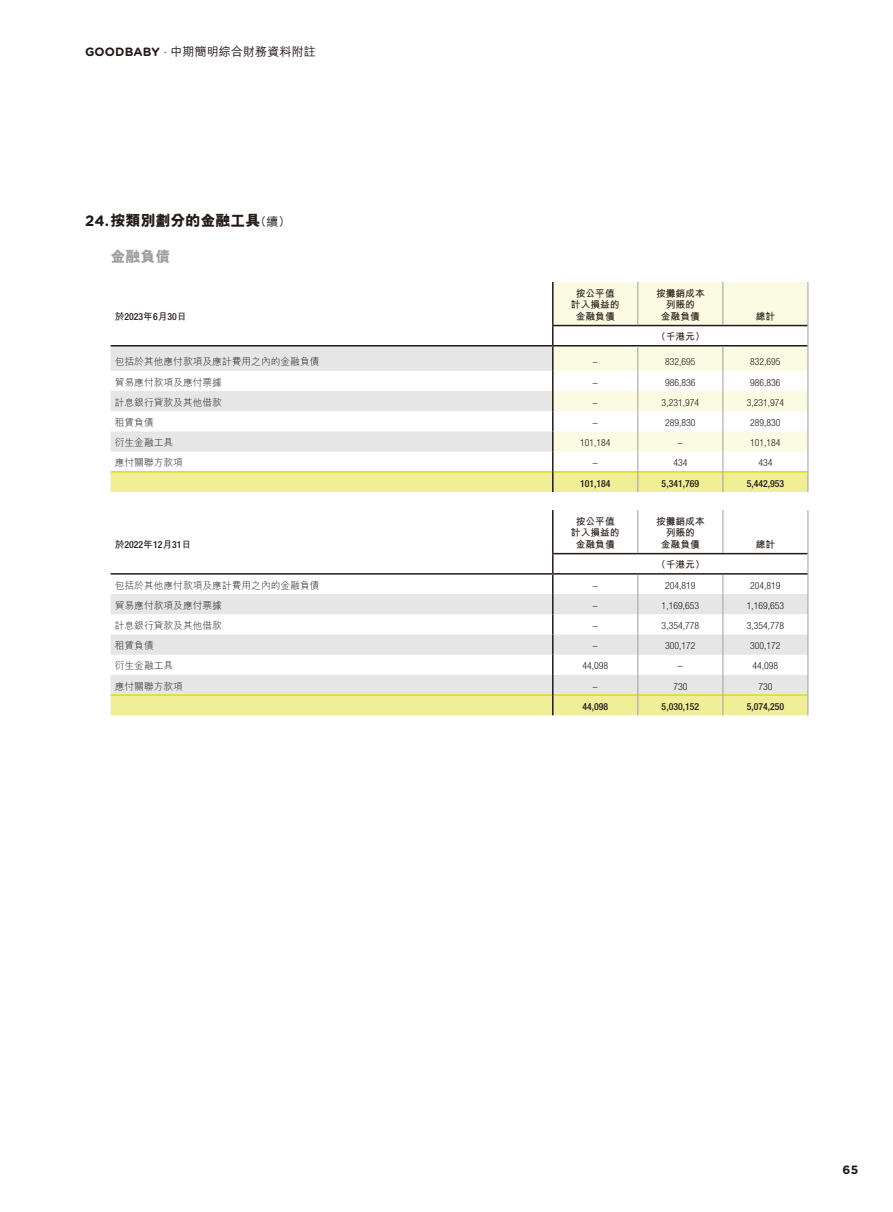
<style>
.page{position:relative;width:893px;height:1212px;background:#fff}
.page>*{position:absolute;margin:0;border:0;box-sizing:border-box;transform-origin:0 0}
.t1{font:15px "M Hei HK Xbold E Ten B5 H";color:#231916}
.t2{font:15px "M Hei HK Xbold E Ten B5 H";color:#9f9fa0}
.t3{font:12px "M Hei HK Medium E Ten B5 H";letter-spacing:.01em;color:#231916}
.t4{font:700 12px "Gotham Rounded";color:#231916}
.t5{font:300 condensed 9.75px "Helvetica Neue LT Std";color:#231916}
.t6{font:9.75px "M Hei HK Light E Ten B5 H";color:#231916}
.t7{font:500 condensed 9.75px "Helvetica Neue LT Std";color:#231916}
.t8{font:9.75px/11.7px "M Hei HK Bold E Ten B5 H";color:#231916;text-align:center}
.s1{font-family:"Gotham Rounded";font-weight:700}
.s2{font-family:"Gotham Rounded"}
.s3{font-family:"M Hei HK Medium E Ten B5 H";font-size:12px}
.s4{font-family:"M Hei HK Bold E Ten B5 H";font-weight:400;font-stretch:normal}
</style>
<div class="page">
<div style="left:554px;top:282px;width:253px;height:43px;background:#fbfbe4"></div>
<hr style="left:552px;top:325px;width:86px;height:1px;background:#231916">
<hr style="left:638px;top:325px;width:169px;height:1px;background:#231916">
<hr style="left:552px;top:282px;width:2px;height:43px;background:#231916">
<hr style="left:722px;top:282px;width:1px;height:43px;background:#9f9fa0">
<hr style="left:807px;top:282px;width:1px;height:44px;background:#9f9fa0">
<hr style="left:637px;top:282px;width:1px;height:43px;background:#9f9fa0">
<svg style="left:111px;top:326px;width:697px;height:166px"></svg>
<hr style="left:552px;top:553px;width:86px;height:1px;background:#231916">
<hr style="left:638px;top:553px;width:169px;height:1px;background:#231916">
<hr style="left:552px;top:510px;width:2px;height:43px;background:#231916">
<hr style="left:722px;top:510px;width:1px;height:43px;background:#9f9fa0">
<hr style="left:807px;top:510px;width:1px;height:44px;background:#9f9fa0">
<hr style="left:637px;top:510px;width:1px;height:43px;background:#9f9fa0">
<svg style="left:111px;top:554px;width:697px;height:161px"></svg>
<hr style="left:552px;top:594px;width:2px;height:20px;background:#231916">
<hr style="left:552px;top:614px;width:2px;height:20px;background:#231916">
<hr style="left:552px;top:634px;width:2px;height:21px;background:#231916">
<hr style="left:552px;top:655px;width:2px;height:20px;background:#231916">
<hr style="left:552px;top:675px;width:2px;height:20px;background:#231916">
<hr style="left:552px;top:695px;width:2px;height:20px;background:#231916">
<p class="t3" style="left:85px;top:47px;width:232px"><span class="s1">GOODBABY</span> <span class="s2">·</span> 中期簡明綜合財務資料附註</p>
<h1 class="t1" style="left:85px;top:215px;width:207px"><span class="s1">24.</span> 按類別劃分的金融工具<span class="s3">（續）</span></h1>
<h1 class="t2" style="left:111px;top:251px;width:61px">金融負債</h1>
<p class="t7" style="left:115px;top:311px;width:73px"><span class="s4">於</span>2023<span class="s4">年</span>6<span class="s4">月</span>30<span class="s4">日</span></p>
<p class="t8" style="left:571px;top:288px;width:50px">按公平值計入損益的金融負債</p>
<p class="t8" style="left:656px;top:288px;width:50px">按攤銷成本列賬的<br>金融負債</p>
<p class="t8" style="left:656px;top:332px;width:50px">（千港元）</p>
<p class="t8" style="left:756px;top:312px;width:21px">總計</p>
<p class="t6" style="left:115px;top:358px;width:206px">包括於其他應付款項及應計費用之內的金融負債</p>
<p class="t5" style="left:593px;top:358px;width:6px">–</p>
<p class="t5" style="left:665px;top:358px;width:32px">832,695</p>
<p class="t5" style="left:750px;top:358px;width:32px">832,695</p>
<p class="t6" style="left:115px;top:378px;width:109px">貿易應付款項及應付票據</p>
<p class="t5" style="left:665px;top:379px;width:32px">986,836</p>
<p class="t5" style="left:750px;top:379px;width:32px">986,836</p>
<p class="t6" style="left:115px;top:398px;width:109px">計息銀行貸款及其他借款</p>
<p class="t5" style="left:593px;top:399px;width:6px">–</p>
<p class="t5" style="left:662px;top:399px;width:39px">3,231,974</p>
<p class="t5" style="left:747px;top:399px;width:39px">3,231,974</p>
<p class="t6" style="left:115px;top:419px;width:40px">租賃負債</p>
<p class="t5" style="left:593px;top:419px;width:6px">–</p>
<p class="t5" style="left:665px;top:419px;width:32px">289,830</p>
<p class="t5" style="left:750px;top:419px;width:32px">289,830</p>
<p class="t6" style="left:115px;top:439px;width:60px">衍生金融工具</p>
<p class="t5" style="left:580px;top:439px;width:32px">101,184</p>
<p class="t5" style="left:678px;top:439px;width:6px">–</p>
<p class="t5" style="left:750px;top:439px;width:32px">101,184</p>
<p class="t6" style="left:115px;top:459px;width:70px">應付關聯方款項</p>
<p class="t5" style="left:593px;top:459px;width:6px">–</p>
<p class="t5" style="left:673px;top:459px;width:16px">434</p>
<p class="t5" style="left:758px;top:459px;width:16px">434</p>
<p class="t7" style="left:580px;top:477px;width:32px">101,184</p>
<p class="t7" style="left:662px;top:477px;width:39px">5,341,769</p>
<p class="t7" style="left:747px;top:477px;width:39px">5,442,953</p>
<p class="t7" style="left:115px;top:539px;width:78px"><span class="s4">於</span>2022<span class="s4">年</span>12<span class="s4">月</span>31<span class="s4">日</span></p>
<p class="t8" style="left:571px;top:516px;width:50px">按公平值計入損益的金融負債</p>
<p class="t8" style="left:656px;top:516px;width:50px">按攤銷成本列賬的<br>金融負債</p>
<p class="t8" style="left:656px;top:560px;width:50px">（千港元）</p>
<p class="t8" style="left:756px;top:540px;width:21px">總計</p>
<p class="t6" style="left:115px;top:581px;width:206px">包括於其他應付款項及應計費用之內的金融負債</p>
<p class="t5" style="left:665px;top:582px;width:32px">204,819</p>
<p class="t5" style="left:750px;top:582px;width:32px">204,819</p>
<p class="t6" style="left:115px;top:601px;width:109px">貿易應付款項及應付票據</p>
<p class="t5" style="left:593px;top:602px;width:6px">–</p>
<p class="t5" style="left:662px;top:602px;width:39px">1,169,653</p>
<p class="t5" style="left:747px;top:602px;width:39px">1,169,653</p>
<p class="t6" style="left:115px;top:622px;width:109px">計息銀行貸款及其他借款</p>
<p class="t5" style="left:593px;top:622px;width:6px">–</p>
<p class="t5" style="left:662px;top:622px;width:39px">3,354,778</p>
<p class="t5" style="left:747px;top:622px;width:39px">3,354,778</p>
<p class="t6" style="left:115px;top:642px;width:40px">租賃負債</p>
<p class="t5" style="left:593px;top:642px;width:6px">–</p>
<p class="t5" style="left:665px;top:642px;width:32px">300,172</p>
<p class="t5" style="left:750px;top:642px;width:32px">300,172</p>
<p class="t6" style="left:115px;top:662px;width:60px">衍生金融工具</p>
<p class="t5" style="left:582px;top:662px;width:27px">44,098</p>
<p class="t5" style="left:678px;top:662px;width:6px">–</p>
<p class="t5" style="left:752px;top:662px;width:27px">44,098</p>
<p class="t6" style="left:115px;top:682px;width:70px">應付關聯方款項</p>
<p class="t5" style="left:673px;top:683px;width:16px">730</p>
<p class="t5" style="left:758px;top:683px;width:16px">730</p>
<p class="t7" style="left:582px;top:701px;width:27px">44,098</p>
<p class="t7" style="left:662px;top:701px;width:39px">5,030,152</p>
<p class="t7" style="left:747px;top:701px;width:39px">5,074,250</p>
<p class="t4" style="left:843px;top:1164px;width:17px">65</p>
</div>
